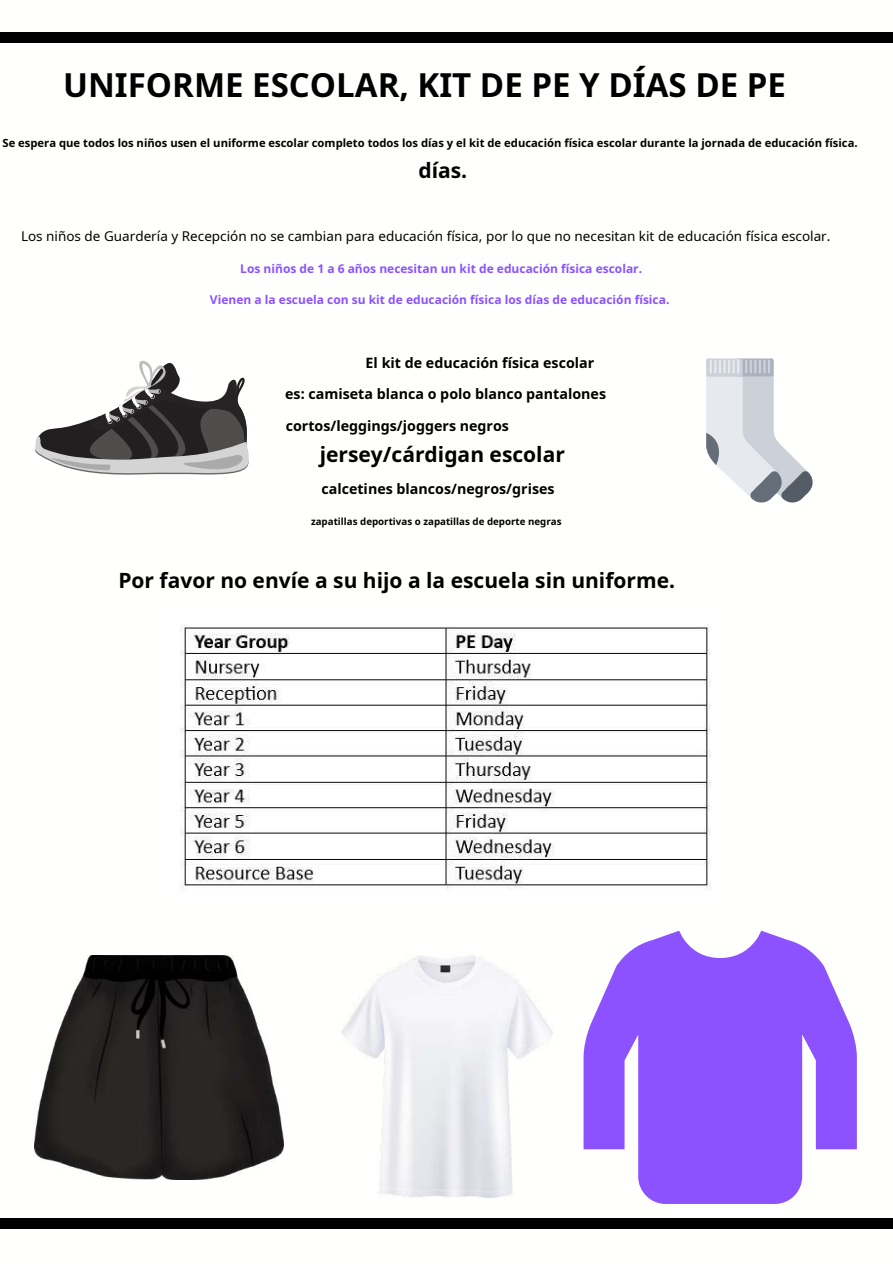
<style>
.page{position:relative;width:893px;height:1264px;background:#fff}
.page>*{position:absolute;margin:0;border:0;box-sizing:border-box;transform-origin:0 0}
.t1{font:700 33px "Noto Sans";color:#000}
.t2{font:700 21px "Noto Sans";color:#000}
.t3{font:700 14.25px "Noto Sans";color:#000}
.t4{font:13.5px "Noto Sans";color:#000}
.t5{font:700 12px "Noto Sans";color:#8c52ff}
.t6{font:700 11.25px "Noto Sans";color:#000}
.t7{font:700 9.75px "Noto Sans";color:#000}
</style>
<div class="page">
<div style="left:0;top:32px;width:892px;height:10px;background:#000"></div>
<div style="left:0;top:1218px;width:892px;height:10px;background:#000"></div>
<img style="left:35px;top:955px;width:249px;height:224px">
<img style="left:341px;top:955px;width:211px;height:242px">
<svg style="left:706px;top:358px;width:107px;height:145px"></svg>
<svg style="left:35px;top:360px;width:214px;height:115px"></svg>
<svg style="left:583px;top:930px;width:273px;height:273px;fill:#8c52ff"></svg>
<img style="left:180px;top:625px;width:531px;height:265px">
<h1 class="t1" style="left:63px;top:62px;width:724px">UNIFORME ESCOLAR, KIT DE PE Y DÍAS DE PE</h1>
<p class="t6" style="left:2px;top:135px;width:856px">Se espera que todos los niños usen el uniforme escolar completo todos los días y el kit de educación física escolar durante la jornada de educación física.</p>
<h2 class="t2" style="left:418px;top:156px;width:50px">días.</h2>
<p class="t4" style="left:21px;top:227px;width:810px">Los niños de Guardería y Recepción no se cambian para educación física, por lo que no necesitan kit de educación física escolar.</p>
<p class="t5" style="left:240px;top:260px;width:403px">Los niños de 1 a 6 años necesitan un kit de educación física escolar.</p>
<p class="t5" style="left:210px;top:292px;width:461px">Vienen a la escuela con su kit de educación física los días de educación física.</p>
<p class="t3" style="left:365px;top:352px;width:230px">El kit de educación física escolar</p>
<p class="t3" style="left:285px;top:384px;width:322px">es: camiseta blanca o polo blanco pantalones</p>
<p class="t3" style="left:286px;top:415px;width:225px">cortos/leggings/joggers negros</p>
<h2 class="t2" style="left:320px;top:439px;width:247px">jersey/cárdigan escolar</h2>
<p class="t3" style="left:321px;top:478px;width:235px">calcetines blancos/negros/grises</p>
<p class="t7" style="left:311px;top:514px;width:252px">zapatillas deportivas o zapatillas de deporte negras</p>
<h2 class="t2" style="left:118px;top:565px;width:558px">Por favor no envíe a su hijo a la escuela sin uniforme.</h2>
</div>
